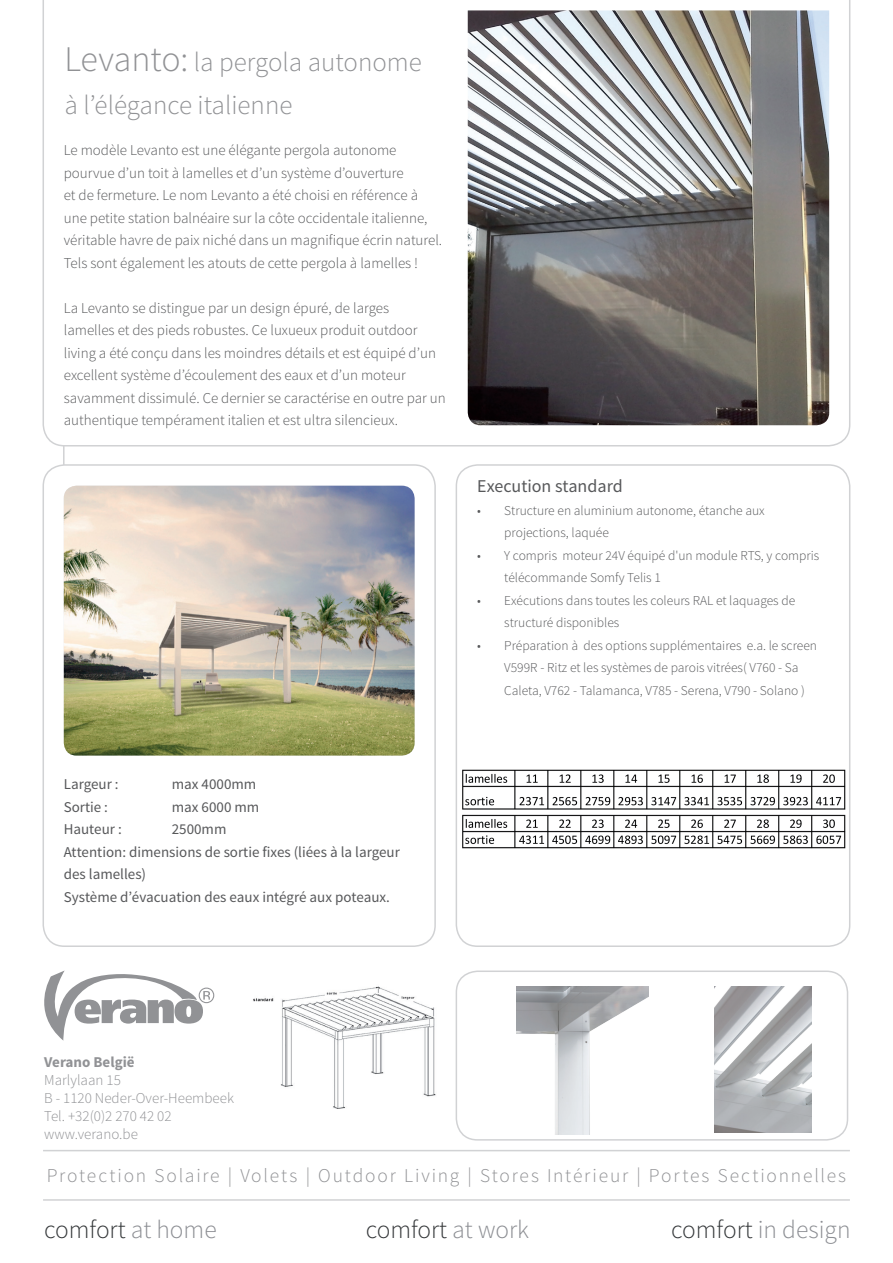
<style>
.page{position:relative;width:893px;height:1263px;background:#fff}
.page>*{position:absolute;margin:0;border:0;box-sizing:border-box;transform-origin:0 0}
.t1{font:300 27px/43.2px "Source Sans Pro";color:#919295}
.t2{font:300 25.5px "Source Sans Pro";color:#35383a}
.t3{font:300 25.5px "Source Sans Pro";color:#8c8e93}
.t4{font:300 19.5px "Source Sans Pro";letter-spacing:.095em;color:#919295}
.t5{font:18px "Source Sans Pro";color:#57585a}
.t6{font:300 15px/22.5px "Source Sans Pro";color:#57585a}
.t7{font:15px/22.5px "Source Sans Pro";color:#57585a}
.t8{font:300 15px/18px "Source Sans Pro";color:#919295}
.t9{font:700 15px "Source Sans Pro";color:#919295}
.t10{font:300 13.5px/22.5px "Source Sans Pro";color:#57585a}
.s1{font-size:36px}
.s2{color:#8c8e93}
.s3{color:#35383a}
</style>
<div class="page">
<hr style="left:63px;top:309px;width:2px;height:500px;background:#d1d2d4">
<div style="left:43px;top:465px;width:392px;height:481px;background:#fff;border-radius:21px"></div>
<div style="left:43px;top:464px;width:393px;height:483px;border:2px solid #d1d2d4;border-radius:21px"></div>
<hr style="left:43px;top:1150px;width:807px;height:1px;background:#d1d2d4">
<hr style="left:43px;top:1199px;width:807px;height:2px;background:#d1d2d4">
<svg style="left:44px;top:970px;width:170px;height:71px"></svg>
<div style="left:456px;top:970px;width:392px;height:170px;border:2px solid #d1d2d4;border-radius:21px"></div>
<img style="left:64px;top:486px;width:351px;height:269px">
<div style="left:456px;top:464px;width:394px;height:483px;border:2px solid #d1d2d4;border-radius:21px"></div>
<svg style="left:43px;top:0;width:807px;height:446px"></svg>
<img style="left:468px;top:10px;width:361px;height:415px">
<img style="left:253px;top:986px;width:183px;height:123px">
<img style="left:517px;top:986px;width:131px;height:148px">
<img style="left:715px;top:986px;width:97px;height:146px">
<img style="left:462px;top:770px;width:383px;height:79px">
<h1 class="t1" style="left:64px;top:40px;width:359px"><span class="s1">Levanto:</span> la pergola autonome à l’élégance italienne</h1>
<p class="t6" style="left:64px;top:139px;width:380px">Le modèle Levanto est une élégante pergola autonome pourvue d’un toit à lamelles et d’un système d’ouverture<br>et de fermeture. Le nom Levanto a été choisi en référence à une petite station balnéaire sur la côte occidentale italienne, véritable havre de paix niché dans un magnifique écrin naturel.<br>Tels sont également les atouts de cette pergola à lamelles !</p>
<p class="t6" style="left:64px;top:297px;width:384px">La Levanto se distingue par un design épuré, de larges<br>lamelles et des pieds robustes. Ce luxueux produit outdoor living a été conçu dans les moindres détails et est équipé d’un excellent système d’écoulement des eaux et d’un moteur savamment dissimulé. Ce dernier se caractérise en outre par un authentique tempérament italien et est ultra silencieux.</p>
<p class="t7" style="left:64px;top:773px;width:56px">Largeur :</p>
<p class="t7" style="left:172px;top:773px;width:86px">max 4000mm</p>
<p class="t7" style="left:64px;top:795px;width:46px">Sortie :</p>
<p class="t7" style="left:172px;top:795px;width:89px">max 6000 mm</p>
<p class="t7" style="left:64px;top:818px;width:60px">Hauteur :</p>
<p class="t7" style="left:64px;top:818px;width:338px;text-indent:108px">2500mm<br>Attention: dimensions de sortie fixes (liées à la largeur des lamelles)<br>Système d’évacuation des eaux intégré aux poteaux.</p>
<p class="t5" style="left:477px;top:475px;width:147px">Execution standard</p>
<p class="t10" style="left:504px;top:499px;width:262px;text-indent:-27px">• Structure en aluminium autonome, étanche aux projections, laquée</p>
<p class="t10" style="left:504px;top:544px;width:317px;text-indent:-27px">• Y compris moteur 24V équipé d'un module RTS, y compris télécommande Somfy Telis 1</p>
<p class="t10" style="left:504px;top:589px;width:292px;text-indent:-27px">• Exécutions dans toutes les coleurs RAL et laquages de structuré disponibles</p>
<p class="t10" style="left:504px;top:634px;width:314px;text-indent:-27px">• Préparation à des options supplémentaires e.a. le screen<br>V599R - Ritz et les systèmes de parois vitrées( V760 - Sa<br>Caleta, V762 - Talamanca, V785 - Serena, V790 - Solano )</p>
<p class="t9" style="left:44px;top:1052px;width:92px">Verano België</p>
<p class="t8" style="left:44px;top:1071px;width:191px">Marlylaan 15<br>B - 1120 Neder-Over-Heembeek<br>Tel. +32(0)2 270 42 02 www.verano.be</p>
<h3 class="t4" style="left:47px;top:1164px;width:801px">Protection Solaire | Volets | Outdoor Living | Stores Intérieur | Portes Sectionnelles</h3>
<h2 class="t2" style="left:44px;top:1214px;width:174px">comfort <span class="s2">at home</span></h2>
<h2 class="t2" style="left:366px;top:1214px;width:165px">comfort <span class="s2">at work</span></h2>
<h2 class="t3" style="left:671px;top:1214px;width:181px"><span class="s3">comfort</span> in design</h2>
</div>
